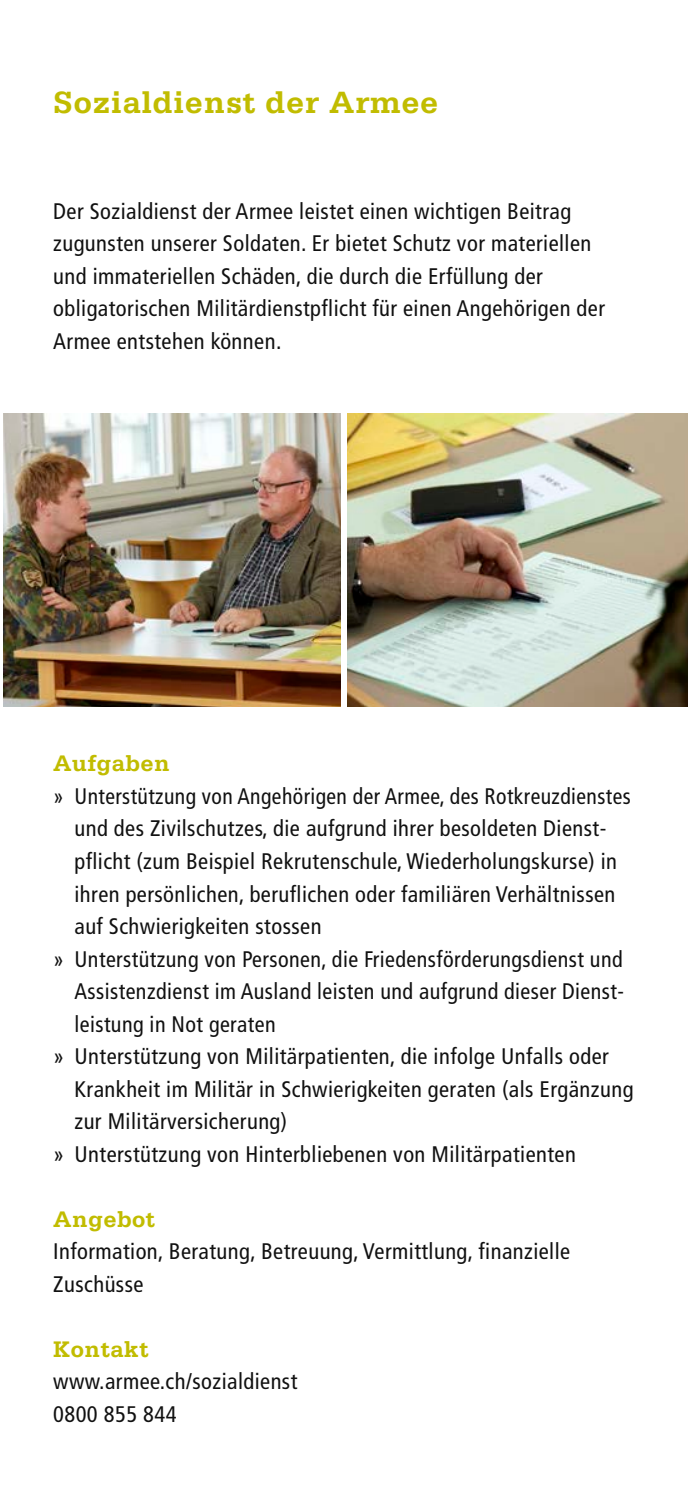
<style>
.page{position:relative;width:688px;height:1489px;background:#fff}
.page>*{position:absolute;margin:0;border:0;box-sizing:border-box;transform-origin:0 0}
.Titel_1{font:700 32.5px "Serifa LT";letter-spacing:.02em;color:#c1bc00}
.Titel_2{font:700 23.75px "Serifa LT";letter-spacing:.02em;color:#c1bc00}
.Grundtext{font:condensed 22.5px/32.5px "Frutiger LT Std";letter-spacing:.02em;color:#111}
.Grundtext-2{font:condensed 22.5px/32.5px "Frutiger LT Std";letter-spacing:.02em;color:#111;scale:.96 1}
</style>
<div class="page">
<img style="left:4px;top:414px;width:336px;height:292px">
<img style="left:347px;top:414px;width:340px;height:292px">
<p class="Titel_1" style="left:53px;top:83px;width:386px">Sozialdienst der Armee</p>
<p class="Grundtext" style="left:53px;top:195px;width:553px">Der Sozialdienst der Armee leistet einen wichtigen Beitrag zugunsten unserer Soldaten. Er bietet Schutz vor materiellen und immateriellen Schäden, die durch die Erfüllung der obligatorischen Militärdienstpflicht für einen Angehörigen der Armee entstehen können.</p>
<p class="Titel_2" style="left:53px;top:749px;width:118px">Aufgaben</p>
<p class="Grundtext-2" style="left:74px;top:780px;width:580px;text-indent:-21px">» Unterstützung von Angehörigen der Armee, des Rotkreuzdienstes und des Zivilschutzes, die aufgrund ihrer besoldeten Dienst&shy;pflicht (zum Beispiel Rekrutenschule, Wiederholungskurse) in ihren persönlichen, beruflichen oder familiären Verhältnissen auf Schwierigkeiten stossen</p>
<p class="Grundtext" style="left:74px;top:942px;width:551px;text-align:justify;text-indent:-21px">» Unterstützung von Personen, die Friedensförderungsdienst und Assistenzdienst im Ausland leisten und aufgrund dieser Dienst&shy;leistung in Not geraten</p>
<p class="Grundtext" style="left:74px;top:1040px;width:560px;text-indent:-21px">» Unterstützung von Militärpatienten, die infolge Unfalls oder<br>Krankheit im Militär in Schwierigkeiten geraten (als Ergänzung zur Militärversicherung)</p>
<p class="Grundtext" style="left:53px;top:1137px;width:524px">» Unterstützung von Hinterbliebenen von Militärpatienten</p>
<p class="Titel_2" style="left:53px;top:1204px;width:103px">Angebot</p>
<p class="Grundtext" style="left:53px;top:1235px;width:518px">Information, Beratung, Betreuung, Vermittlung, finanzielle<br>Zuschüsse</p>
<p class="Titel_2" style="left:53px;top:1334px;width:97px">Kontakt</p>
<p class="Grundtext" style="left:53px;top:1365px;width:246px">www.armee.ch/sozialdienst</p>
<p class="Grundtext" style="left:53px;top:1397px;width:125px">0800 855 844</p>
</div>
